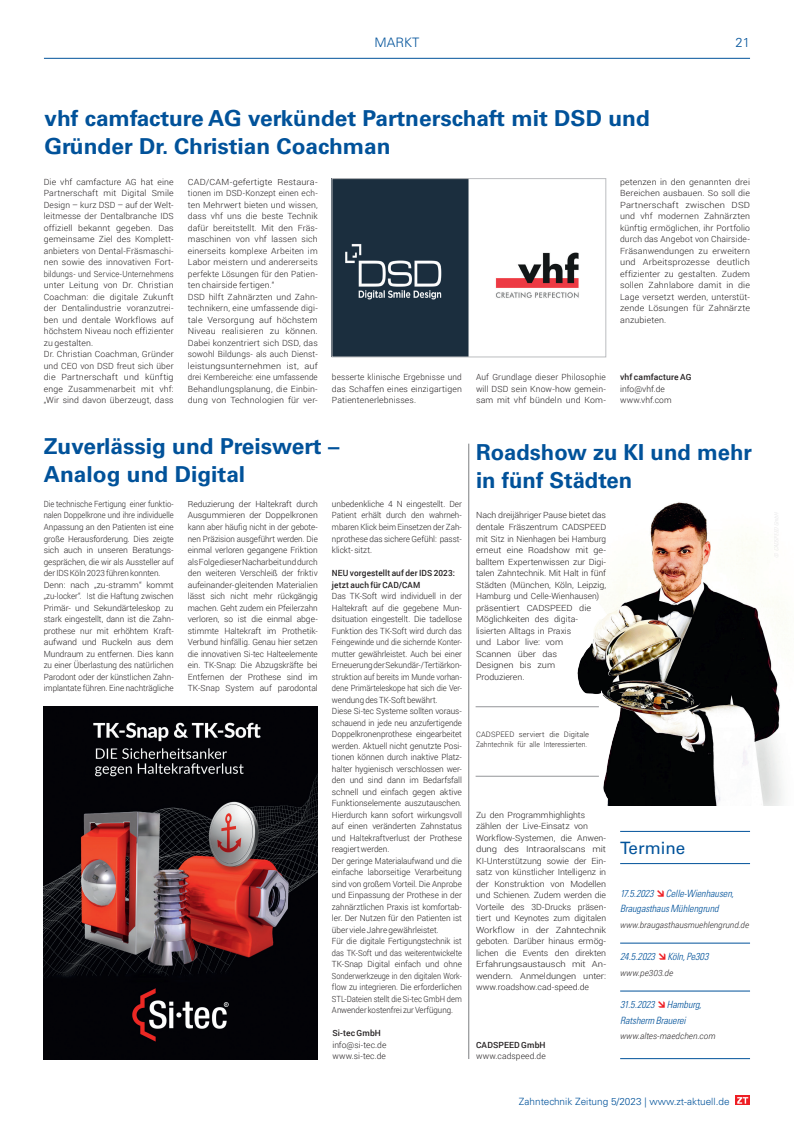
<style>
.page{position:relative;width:794px;height:1134px;background:#fff}
.page>*{position:absolute;margin:0;border:0;box-sizing:border-box;transform-origin:0 0}
.t1{font:700 22px/28px "Univers LT Std";color:#01529a}
.t2{font:17px "Univers LT Std";color:#01529a}
.t3{font:300 13px "Univers LT Std";color:#01529a}
.t4{font:italic 300 condensed 10px/15.5px "Univers LT Std";letter-spacing:-.005em;color:#01529a}
.t5{font:300 10px "Univers LT Std";color:#01529a}
.t6{font:300 8.5px/11.5px "Roboto";color:#231f20}
.t7{font:300 8.5px/11.5px "Roboto";color:#231f20;text-align:justify;scale:1.04 1}
.t8{font:300 8.5px/11.5px "Roboto";color:#231f20;scale:1.07 1}
.t9{font:300 8.5px/11.5px "Roboto";color:#231f20;scale:.89 1}
.t10{font:500 8.5px/11.5px "Roboto";letter-spacing:.015em;color:#231f20}
.t11{font:italic 300 8.5px "Roboto";letter-spacing:.01em;color:#231f20}
.t12{font:300 7.5px/9.2px "Roboto";letter-spacing:.015em;color:#231f20}
.s1{color:#ee1d23}
</style>
<div class="page">
<hr style="left:44px;top:58px;width:706px;height:1px;background:#01529a">
<div style="left:735px;top:1095px;width:15px;height:10px;background:#ee1d23"></div>
<svg style="left:737px;top:1097px;width:11px;height:7px"></svg>
<hr style="left:468px;top:444px;width:1px;height:615px;background:#7c7f82">
<img style="left:567px;top:502px;width:215px;height:304px">
<img style="left:334px;top:180px;width:245px;height:175px">
<div style="left:332px;top:178px;width:274px;height:179px;border:1px solid #bcbdc0"></div>
<hr style="left:475px;top:776px;width:124px;height:1px;background:#939598">
<hr style="left:475px;top:706px;width:124px;height:1px;background:#939598">
<img style="left:44px;top:707px;width:274px;height:352px">
<hr style="left:620px;top:831px;width:130px;height:1px;background:#01529a">
<hr style="left:620px;top:863px;width:130px;height:1px;background:#01529a">
<hr style="left:620px;top:943px;width:130px;height:1px;background:#01529a">
<hr style="left:620px;top:991px;width:130px;height:1px;background:#01529a">
<hr style="left:620px;top:1058px;width:130px;height:1px;background:#01529a">
<h3 class="t3" style="left:374px;top:34px;width:46px">MARKT</h3>
<h3 class="t3" style="left:735px;top:34px;width:16px">21</h3>
<h1 class="t1" style="left:44px;top:105px;width:607px">vhf camfacture AG verkündet Partnerschaft mit DSD und<br>Gründer Dr. Christian Coachman</h1>
<p class="t6" style="left:44px;top:176px;width:131px">Die vhf camfacture AG hat eine<br>Partnerschaft mit Digital Smile<br>Design – kurz DSD – auf der Welt&shy;leitmesse der Dentalbranche IDS offiziell bekannt gegeben. Das gemeinsame Ziel des Komplett&shy;anbieters von Dental-Fräsmaschi&shy;nen sowie des innovativen Fort&shy;bildungs- und Service-Unternehmens unter Leitung von Dr. Christian<br>Coachman: die digitale Zukunft der Dentalindustrie voranzutrei&shy;ben und dentale Workflows auf höchstem Niveau noch effizienter zu gestalten.<br>Dr. Christian Coachman, Gründer und CEO von DSD freut sich über die Partnerschaft und künftig enge Zusammenarbeit mit vhf: „Wir sind davon überzeugt, dass</p>
<p class="t8" style="left:188px;top:176px;width:123px">CAD/CAM-gefertigte Restaura&shy;tionen im DSD-Konzept einen ech&shy;ten Mehrwert bieten und wissen, dass vhf uns die beste Technik dafür bereitstellt. Mit den Fräs&shy;maschinen von vhf lassen sich einerseits komplexe Arbeiten im<br>Labor meistern und andererseits perfekte Lösungen für den Patien&shy;ten chairside fertigen.“<br>DSD hilft Zahnärzten und Zahn&shy;technikern, eine umfassende digi&shy;tale Versorgung auf höchstem<br>Niveau realisieren zu können.<br>Dabei konzentriert sich DSD, das sowohl Bildungs- als auch Dienst&shy;leistungsunternehmen ist, auf drei Kernbereiche: eine umfassende<br>Behandlungsplanung, die Einbin&shy;dung von Technologien für ver-</p>
<p class="t7" style="left:620px;top:176px;width:126px">petenzen in den genannten drei Bereichen ausbauen. So soll die Partnerschaft zwischen DSD und vhf modernen Zahnärzten künftig ermöglichen, ihr Portfolio durch das Angebot von Chairside-Fräsanwendungen zu erweitern und Arbeitsprozesse deutlich effizienter zu gestalten. Zudem sollen Zahnlabore damit in die Lage versetzt werden, unterstüt&shy;zende Lösungen für Zahnärzte anzubieten.</p>
<p class="t6" style="left:332px;top:371px;width:131px;text-align:justify">besserte klinische Ergebnisse und das Schaffen eines einzigartigen Patientenerlebnisses.</p>
<p class="t6" style="left:476px;top:371px;width:131px;text-align:justify">Auf Grundlage dieser Philosophie will DSD sein Know-how gemein&shy;sam mit vhf bündeln und Kom-</p>
<p class="t10" style="left:620px;top:371px;width:73px">vhf camfacture AG</p>
<p class="t6" style="left:620px;top:383px;width:53px">info@vhf.de www.vhf.com</p>
<h1 class="t1" style="left:44px;top:432px;width:297px">Zuverlässig und Preiswert –<br>Analog und Digital</h1>
<p class="t9" style="left:44px;top:498px;width:147px">Die technische Fertigung einer funktio&shy;nalen Doppelkrone und ihre individuelle Anpassung an den Patienten ist eine große Herausforderung. Dies zeigte sich auch in unseren Beratungs&shy;gesprächen, die wir als Aussteller auf der IDS Köln 2023 führen konnten.<br>Denn: nach „zu-stramm“ kommt „zu-locker“. Ist die Haftung zwischen Primär- und Sekundärteleskop zu stark eingestellt, dann ist die Zahn&shy;prothese nur mit erhöhtem Kraft&shy;aufwand und Ruckeln aus dem Mundraum zu entfernen. Dies kann zu einer Überlastung des natürlichen Parodont oder der künstlichen Zahn&shy;implantate führen. Eine nachträgliche</p>
<p class="t6" style="left:188px;top:498px;width:131px">Reduzierung der Haltekraft durch Ausgummieren der Doppelkronen kann aber häufig nicht in der gebote&shy;nen Präzision ausgeführt werden. Die einmal verloren gegangene Friktion als Folge dieser Nacharbeit und durch den weiteren Verschleiß der friktiv aufeinander-gleitenden Materialien lässt sich nicht mehr rückgängig machen. Geht zudem ein Pfeilerzahn verloren, so ist die einmal abge&shy;stimmte Haltekraft im Prothetik-- Verbund hinfällig. Genau hier setzen die innovativen Si-tec Halteelemente ein. TK-Snap: Die Abzugskräfte bei Entfernen der Prothese sind im TK-Snap System auf parodontal</p>
<p class="t6" style="left:332px;top:498px;width:131px;text-align:justify">unbedenkliche 4 N eingestellt. Der Patient erhält durch den wahrneh&shy;mbaren Klick beim Einsetzen der Zah&shy;nprothese das sichere Gefühl: passt&shy;klickt- sitzt.</p>
<p class="t10" style="left:332px;top:567px;width:124px">NEU vorgestellt auf der IDS 2023: jetzt auch für CAD/CAM</p>
<p class="t6" style="left:332px;top:590px;width:131px">Das TK-Soft wird individuell in der Haltekraft auf die gegebene Mun&shy;dsituation eingestellt. Die tadellose Funktion des TK-Soft wird durch das Feingewinde und die sichernde Konter&shy;mutter gewährleistet. Auch bei einer Erneuerung der Sekundär-/Tertiärkon&shy;struktion auf bereits im Munde vorhan&shy;dene Primärteleskope hat sich die Ver&shy;wendung des TK-Soft bewährt.<br>Diese Si-tec Systeme sollten voraus&shy;schauend in jede neu anzufertigende Doppelkronenprothese eingearbeitet werden. Aktuell nicht genutzte Posi&shy;tionen können durch inaktive Platz&shy;halter hygienisch verschlossen wer&shy;den und sind dann im Bedarfsfall schnell und einfach gegen aktive Funktionselemente auszutauschen.<br>Hierdurch kann sofort wirkungsvoll auf einen veränderten Zahnstatus und Haltekraftverlust der Prothese reagiert werden.<br>Der geringe Materialaufwand und die einfache laborseitige Verarbeitung sind von großem Vorteil. Die Anprobe und Einpassung der Prothese in der zahnärztlichen Praxis ist komfortab&shy;ler. Der Nutzen für den Patienten ist über viele Jahre gewährleistet.<br>Für die digitale Fertigungstechnik ist das TK-Soft und das weiterentwickelte TK-Snap Digital einfach und ohne Sonderwerkzeuge in den digitalen Work&shy;flow zu integrieren. Die erforderlichen STL-Dateien stellt die Si-tec GmbH dem Anwender kostenfrei zur Verfügung.</p>
<p class="t10" style="left:332px;top:1027px;width:50px">Si-tec GmbH</p>
<p class="t6" style="left:332px;top:1038px;width:56px">info@si-tec.de www.si-tec.de</p>
<h1 class="t1" style="left:476px;top:438px;width:277px">Roadshow zu KI und mehr in fünf Städten</h1>
<p class="t7" style="left:476px;top:509px;width:127px;text-align:left">Nach dreijähriger Pause bietet das dentale Fräszentrum CADSPEED mit Sitz in Nienhagen bei Hamburg erneut eine Roadshow mit ge&shy;balltem Expertenwissen zur Digi&shy;talen Zahntechnik. Mit Halt in fünf<br>Städten (München, Köln, Leipzig,<br>Hamburg und Celle--Wienhausen) präsentiert CADSPEED die<br>Möglichkeiten des digita&shy;lisierten Alltags in Praxis<br>und Labor live: vom<br>Scannen über das<br>Designen bis zum<br>Produzieren.</p>
<p class="t12" style="left:476px;top:730px;width:114px">CADSPEED serviert die Digitale<br>Zahntechnik für alle Interessierten.</p>
<p class="t6" style="left:476px;top:808px;width:132px">Zu den Programmhighlights zählen der Live-Einsatz von<br>Workflow-Systemen, die Anwen&shy;dung des Intraoralscans mit<br>KI-Unterstützung sowie der Ein&shy;satz von künstlicher Intelligenz in der Konstruktion von Modellen und Schienen. Zudem werden die<br>Vorteile des 3D-Drucks präsen&shy;tiert und Keynotes zum digitalen<br>Workflow in der Zahntechnik geboten. Darüber hinaus ermög&shy;lichen die Events den direkten<br>Erfahrungsaustausch mit An&shy;wendern. Anmeldungen unter: www.roadshow.cad-speed.de</p>
<p class="t10" style="left:476px;top:1038px;width:71px">CADSPEED GmbH</p>
<p class="t6" style="left:476px;top:1050px;width:71px">www.cadspeed.de</p>
<h2 class="t2" style="left:620px;top:838px;width:67px">Termine</h2>
<p class="t4" style="left:620px;top:886px;width:115px">17.5.2023 <span class="s1">→</span>Celle-Wienhausen,<br>Braugasthaus Mühlengrund</p>
<p class="t11" style="left:620px;top:919px;width:130px">www.braugasthausmuehlengrund.de</p>
<p class="t4" style="left:620px;top:949px;width:90px">24.5.2023 <span class="s1">→</span>Köln, Pe303</p>
<p class="t11" style="left:620px;top:967px;width:54px">www.pe303.de</p>
<p class="t4" style="left:620px;top:997px;width:83px">31.5.2023 <span class="s1">→</span>Hamburg,<br>Ratsherrn Brauerei</p>
<p class="t11" style="left:620px;top:1030px;width:97px">www.altes-maedchen.com</p>
<p class="t5" style="left:519px;top:1096px;width:212px">Zahntechnik Zeitung 5/2023 | www.zt-aktuell.de</p>
</div>
